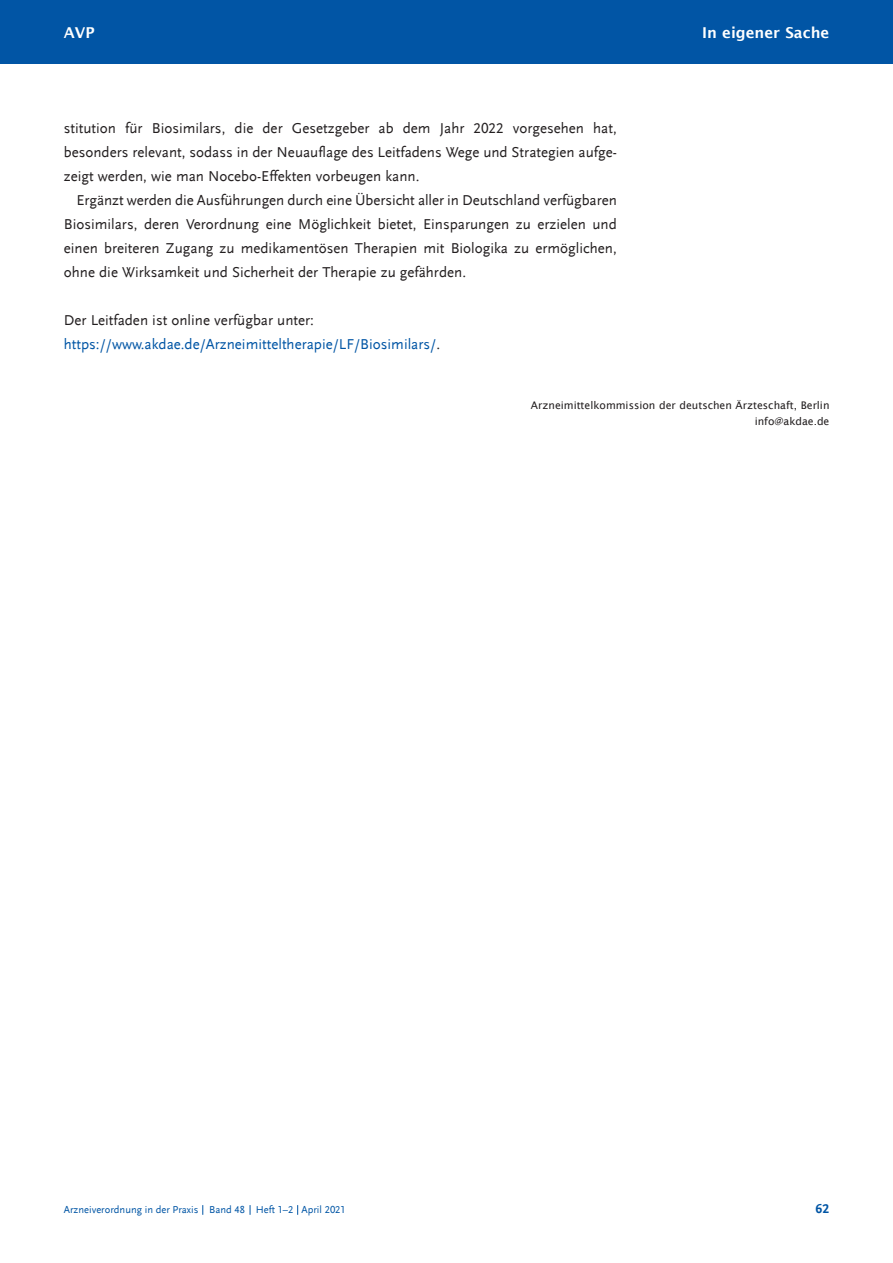
<style>
.page{position:relative;width:893px;height:1263px;background:#fff}
.page>*{position:absolute;margin:0;border:0;box-sizing:border-box;transform-origin:0 0}
.t1{font:15px/24px "Scala Sans LF";color:#231f20;text-align:justify}
.t2{font:15px "Scala Sans LF";color:#0155a5}
.t3{font:600 15px "Lucida Sans";color:#fff}
.t4{font:700 13.5px "Scala Sans LF";color:#0155a5}
.t5{font:10.5px "Lucida Sans";letter-spacing:-.005em;color:#231f20}
.t6{font:10.5px "Scala Sans LF";color:#0155a5}
.s1{color:#231f20}
</style>
<div class="page">
<div style="left:0;top:0;width:893px;height:64px;background:#0155a5"></div>
<p class="t3" style="left:64px;top:24px;width:32px">AVP</p>
<p class="t3" style="left:702px;top:24px;width:129px">In eigener Sache</p>
<p class="t1" style="left:64px;top:116px;width:554px">stitution für Biosimilars, die der Gesetzgeber ab dem Jahr 2022 vorgesehen hat, besonders relevant, sodass in der Neuauflage des Leitfadens Wege und Strategien aufge&shy;zeigt werden, wie man Nocebo-Effekten vorbeugen kann.</p>
<p class="t1" style="left:64px;top:188px;width:554px;text-indent:13px">Ergänzt werden die Ausführungen durch eine Übersicht aller in Deutschland verfügbaren Biosimilars, deren Verordnung eine Möglichkeit bietet, Einsparungen zu erzielen und einen breiteren Zugang zu medikamentösen Therapien mit Biologika zu ermöglichen, ohne die Wirksamkeit und Sicherheit der Therapie zu gefährden.</p>
<p class="t1" style="left:64px;top:308px;width:252px">Der Leitfaden ist online verfügbar unter:</p>
<p class="t2" style="left:64px;top:336px;width:378px">https://www.akdae.de/Arzneimitteltherapie/LF/Biosimilars/<span class="s1">.</span></p>
<p class="t5" style="left:531px;top:399px;width:300px">Arzneimittelkommission der deutschen Ärzteschaft, Berlin</p>
<p class="t5" style="left:755px;top:415px;width:76px">info@akdae.de</p>
<p class="t6" style="left:64px;top:1204px;width:283px">Arzneiverordnung in der Praxis Band 48 Heft 1–2 April 2021</p>
<p class="t4" style="left:816px;top:1201px;width:15px">62</p>
</div>
